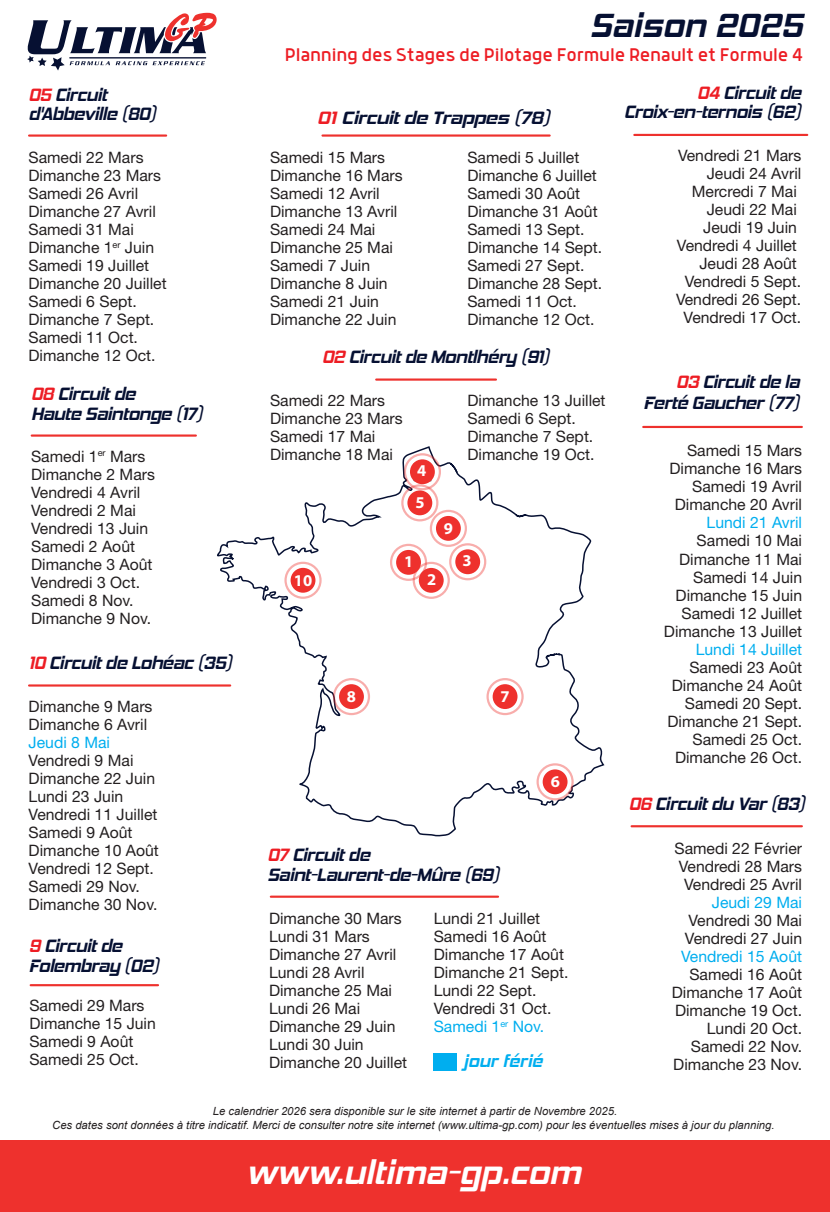
<style>
.page{position:relative;width:830px;height:1212px;background:#fff}
.page>*{position:absolute;margin:0;border:0;box-sizing:border-box;transform-origin:0 0}
.t1{font:italic 700 33.75px "Hemi Head Rg";color:#fff}
.t2{font:italic 700 33.75px "Hemi Head Rg";color:#061032}
.t3{font:20.25px "Anteb";letter-spacing:-.01em;color:#ed1d24}
.t4{font:italic 700 18px/19.6px "Hemi Head Rg";letter-spacing:-.03em;color:#061032}
.t5{font:italic 700 18px "Hemi Head Rg";letter-spacing:-.03em;color:#061032;scale:1.1 1}
.t6{font:italic 700 17.32px "Hemi Head Rg";color:#00aeef}
.t7{font:700 16.43px "Myriad Pro";color:#fff}
.t8{font:15.75px/18px "Helvetica Neue LT Std";color:#231f20}
.t9{font:15.75px "Helvetica Neue LT Std";color:#00aeef}
.t10{font:italic 11.25px/13.5px "Arial";color:#231f20;text-align:center}
.s1{color:#ed1d24}
.s2{color:#00aeef}
</style>
<div class="page">
<svg style="left:27px;top:13px;width:190px;height:58px"></svg>
<div style="left:0;top:1140px;width:829px;height:72px;background:#ee312d"></div>
<svg style="left:216px;top:447px;width:389px;height:390px"></svg>
<div style="left:290px;top:568px;width:25px;height:25px;background:#ee312d;border-radius:50%"></div>
<div style="left:492px;top:684px;width:25px;height:25px;background:#ee312d;border-radius:50%"></div>
<div style="left:396px;top:550px;width:25px;height:25px;background:#ee312d;border-radius:50%"></div>
<div style="left:410px;top:459px;width:24px;height:25px;background:#ee312d;border-radius:50%"></div>
<div style="left:339px;top:684px;width:25px;height:25px;background:#ee312d;border-radius:50%"></div>
<div style="left:455px;top:549px;width:25px;height:25px;background:#ee312d;border-radius:50%"></div>
<div style="left:436px;top:516px;width:24px;height:25px;background:#ee312d;border-radius:50%"></div>
<div style="left:542px;top:769px;width:25px;height:25px;background:#ee312d;border-radius:50%"></div>
<div style="left:407px;top:490px;width:25px;height:25px;background:#ee312d;border-radius:50%"></div>
<div style="left:418px;top:568px;width:25px;height:25px;background:#ee312d;border-radius:50%"></div>
<div style="left:433px;top:1053px;width:23px;height:17px;background:#00aeef"></div>
<hr style="left:29px;top:134px;width:137px;height:3px;background:#ee312d">
<hr style="left:634px;top:134px;width:172px;height:2px;background:#ee312d">
<hr style="left:322px;top:134px;width:227px;height:3px;background:#ee312d">
<hr style="left:643px;top:426px;width:158px;height:2px;background:#ee312d">
<hr style="left:631px;top:825px;width:170px;height:2px;background:#ee312d">
<hr style="left:29px;top:684px;width:201px;height:2px;background:#ee312d">
<hr style="left:32px;top:434px;width:164px;height:3px;background:#ee312d">
<hr style="left:271px;top:895px;width:227px;height:3px;background:#ee312d">
<hr style="left:376px;top:378px;width:119px;height:3px;background:#ee312d">
<hr style="left:31px;top:984px;width:127px;height:2px;background:#ee312d">
<div style="left:486px;top:678px;width:37px;height:37px;border:2px solid #ee312d;border-radius:50%"></div>
<div style="left:412px;top:562px;width:37px;height:37px;border:2px solid #ee312d;border-radius:50%"></div>
<div style="left:449px;top:543px;width:37px;height:37px;border:2px solid #ee312d;border-radius:50%"></div>
<div style="left:429px;top:510px;width:38px;height:37px;border:2px solid #ee312d;border-radius:50%"></div>
<div style="left:401px;top:484px;width:37px;height:37px;border:2px solid #ee312d;border-radius:50%"></div>
<div style="left:403px;top:453px;width:38px;height:37px;border:2px solid #ee312d;border-radius:50%"></div>
<div style="left:390px;top:544px;width:37px;height:37px;border:2px solid #ee312d;border-radius:50%"></div>
<div style="left:284px;top:562px;width:37px;height:37px;border:2px solid #ee312d;border-radius:50%"></div>
<div style="left:536px;top:763px;width:37px;height:37px;border:2px solid #ee312d;border-radius:50%"></div>
<div style="left:333px;top:678px;width:37px;height:37px;border:2px solid #ee312d;border-radius:50%"></div>
<p class="t4" style="left:28px;top:85px;width:129px"><span class="s1">05</span> Circuit d'Abbeville (80)</p>
<p class="t8" style="left:28px;top:148px;width:140px">Samedi 22 Mars<br>Dimanche 23 Mars<br>Samedi 26 Avril<br>Dimanche 27 Avril<br>Samedi 31 Mai<br>Dimanche 1<sup>er</sup> Juin<br>Samedi 19 Juillet<br>Dimanche 20 Juillet<br>Samedi 6 Sept.<br>Dimanche 7 Sept.<br>Samedi 11 Oct.<br>Dimanche 12 Oct.</p>
<p class="t4" style="left:31px;top:384px;width:173px"><span class="s1">08</span> Circuit de<br>Haute Saintonge (17)</p>
<p class="t8" style="left:31px;top:447px;width:125px">Samedi 1<sup>er</sup> Mars<br>Dimanche 2 Mars<br>Vendredi 4 Avril<br>Vendredi 2 Mai<br>Vendredi 13 Juin<br>Samedi 2 Août<br>Dimanche 3 Août<br>Vendredi 3 Oct.<br>Samedi 8 Nov.<br>Dimanche 9 Nov.</p>
<p class="t4" style="left:29px;top:653px;width:205px"><span class="s1">10</span> Circuit de Lohéac (35)</p>
<p class="t8" style="left:29px;top:697px;width:125px">Dimanche 9 Mars<br>Dimanche 6 Avril</p>
<p class="t9" style="left:29px;top:733px;width:83px">Jeudi 8 Mai</p>
<p class="t8" style="left:29px;top:751px;width:132px">Vendredi 9 Mai<br>Dimanche 22 Juin<br>Lundi 23 Juin<br>Vendredi 11 Juillet<br>Samedi 9 Août<br>Dimanche 10 Août<br>Vendredi 12 Sept.<br>Samedi 29 Nov.<br>Dimanche 30 Nov.</p>
<p class="t4" style="left:29px;top:936px;width:132px"><span class="s1">9</span> Circuit de<br>Folembray (02)</p>
<p class="t8" style="left:29px;top:996px;width:128px">Samedi 29 Mars<br>Dimanche 15 Juin<br>Samedi 9 Août<br>Samedi 25 Oct.</p>
<h1 class="t2" style="left:589px;top:5px;width:214px">Saison 2025</h1>
<p class="t3" style="left:285px;top:43px;width:519px">Planning des Stages de Pilotage Formule Renault et Formule 4</p>
<p class="t5" style="left:317px;top:107px;width:213px"><span class="s1">01</span> Circuit de Trappes (78)</p>
<p class="t8" style="left:270px;top:148px;width:134px">Samedi 15 Mars<br>Dimanche 16 Mars<br>Samedi 12 Avril<br>Dimanche 13 Avril<br>Samedi 24 Mai<br>Dimanche 25 Mai<br>Samedi 7 Juin<br>Dimanche 8 Juin<br>Samedi 21 Juin<br>Dimanche 22 Juin</p>
<p class="t8" style="left:467px;top:148px;width:136px">Samedi 5 Juillet<br>Dimanche 6 Juillet<br>Samedi 30 Août<br>Dimanche 31 Août<br>Samedi 13 Sept.<br>Dimanche 14 Sept.<br>Samedi 27 Sept.<br>Dimanche 28 Sept.<br>Samedi 11 Oct.<br>Dimanche 12 Oct.</p>
<p class="t4" style="left:322px;top:347px;width:229px"><span class="s1">02</span> Circuit de Montlhéry (91)</p>
<p class="t8" style="left:270px;top:391px;width:134px">Samedi 22 Mars<br>Dimanche 23 Mars<br>Samedi 17 Mai<br>Dimanche 18 Mai</p>
<p class="t8" style="left:467px;top:391px;width:140px">Dimanche 13 Juillet<br>Samedi 6 Sept.<br>Dimanche 7 Sept.<br>Dimanche 19 Oct.</p>
<p class="t7" style="left:417px;top:460px;width:11px">4</p>
<p class="t7" style="left:294px;top:569px;width:20px">10</p>
<p class="t7" style="left:415px;top:492px;width:11px">5</p>
<p class="t7" style="left:443px;top:518px;width:11px">9</p>
<p class="t7" style="left:404px;top:551px;width:11px">1</p>
<p class="t7" style="left:427px;top:569px;width:11px">2</p>
<p class="t7" style="left:462px;top:550px;width:11px">3</p>
<p class="t7" style="left:346px;top:685px;width:11px">8</p>
<p class="t7" style="left:500px;top:686px;width:11px">7</p>
<p class="t7" style="left:550px;top:771px;width:11px">6</p>
<p class="t4" style="left:267px;top:845px;width:233px"><span class="s1">07</span> Circuit de<br>Saint-Laurent-de-Mûre (69)</p>
<p class="t8" style="left:269px;top:909px;width:140px">Dimanche 30 Mars<br>Lundi 31 Mars<br>Dimanche 27 Avril<br>Lundi 28 Avril<br>Dimanche 25 Mai<br>Lundi 26 Mai<br>Dimanche 29 Juin<br>Lundi 30 Juin<br>Dimanche 20 Juillet</p>
<p class="t8" style="left:433px;top:909px;width:136px">Lundi 21 Juillet<br>Samedi 16 Août<br>Dimanche 17 Août<br>Dimanche 21 Sept.<br>Lundi 22 Sept.<br>Vendredi 31 Oct.<br><span class="s2">Samedi 1</span><sup>er</sup> <span class="s2">Nov.</span></p>
<p class="t6" style="left:463px;top:1050px;width:81px">jour férié</p>
<p class="t4" style="left:623px;top:83px;width:179px;text-align:right"><span class="s1">04</span> Circuit de<br>Croix-en-ternois (62)</p>
<p class="t8" style="left:675px;top:146px;width:127px;text-align:right">Vendredi 21 Mars<br>Jeudi 24 Avril<br>Mercredi 7 Mai<br>Jeudi 22 Mai<br>Jeudi 19 Juin<br>Vendredi 4 Juillet<br>Jeudi 28 Août<br>Vendredi 5 Sept.<br>Vendredi 26 Sept.<br>Vendredi 17 Oct.</p>
<p class="t4" style="left:643px;top:372px;width:158px;line-height:20.2px;text-align:right"><span class="s1">03</span> Circuit de la<br>Ferté Gaucher (77)</p>
<p class="t8" style="left:669px;top:442px;width:134px;text-align:right">Samedi 15 Mars<br>Dimanche 16 Mars<br>Samedi 19 Avril<br>Dimanche 20 Avril</p>
<p class="t9" style="left:706px;top:513px;width:97px">Lundi 21 Avril</p>
<p class="t8" style="left:663px;top:532px;width:140px;text-align:right">Samedi 10 Mai<br>Dimanche 11 Mai<br>Samedi 14 Juin<br>Dimanche 15 Juin<br>Samedi 12 Juillet<br>Dimanche 13 Juillet</p>
<p class="t9" style="left:695px;top:639px;width:108px">Lundi 14 Juillet</p>
<p class="t8" style="left:667px;top:658px;width:136px;text-align:right">Samedi 23 Août<br>Dimanche 24 Août<br>Samedi 20 Sept.<br>Dimanche 21 Sept.<br>Samedi 25 Oct.<br>Dimanche 26 Oct.</p>
<p class="t4" style="left:628px;top:794px;width:178px"><span class="s1">06</span> Circuit du Var (83)</p>
<p class="t8" style="left:674px;top:839px;width:129px;text-align:right">Samedi 22 Février<br>Vendredi 28 Mars<br>Vendredi 25 Avril</p>
<p class="t9" style="left:711px;top:893px;width:92px">Jeudi 29 Mai</p>
<p class="t8" style="left:684px;top:911px;width:119px">Vendredi 30 Mai<br>Vendredi 27 Juin</p>
<p class="t9" style="left:680px;top:947px;width:122px">Vendredi 15 Août</p>
<p class="t8" style="left:671px;top:965px;width:132px;text-align:right">Samedi 16 Août<br>Dimanche 17 Août<br>Dimanche 19 Oct.<br>Lundi 20 Oct.<br>Samedi 22 Nov.<br>Dimanche 23 Nov.</p>
<p class="t10" style="left:52px;top:1104px;width:723px">Le calendrier 2026 sera disponible sur le site internet à partir de Novembre 2025.<br>Ces dates sont données à titre indicatif. Merci de consulter notre site internet (www.ultima-gp.com) pour les éventuelles mises à jour du planning.</p>
<h1 class="t1" style="left:246px;top:1152px;width:336px">www.ultima-gp.com</h1>
</div>
